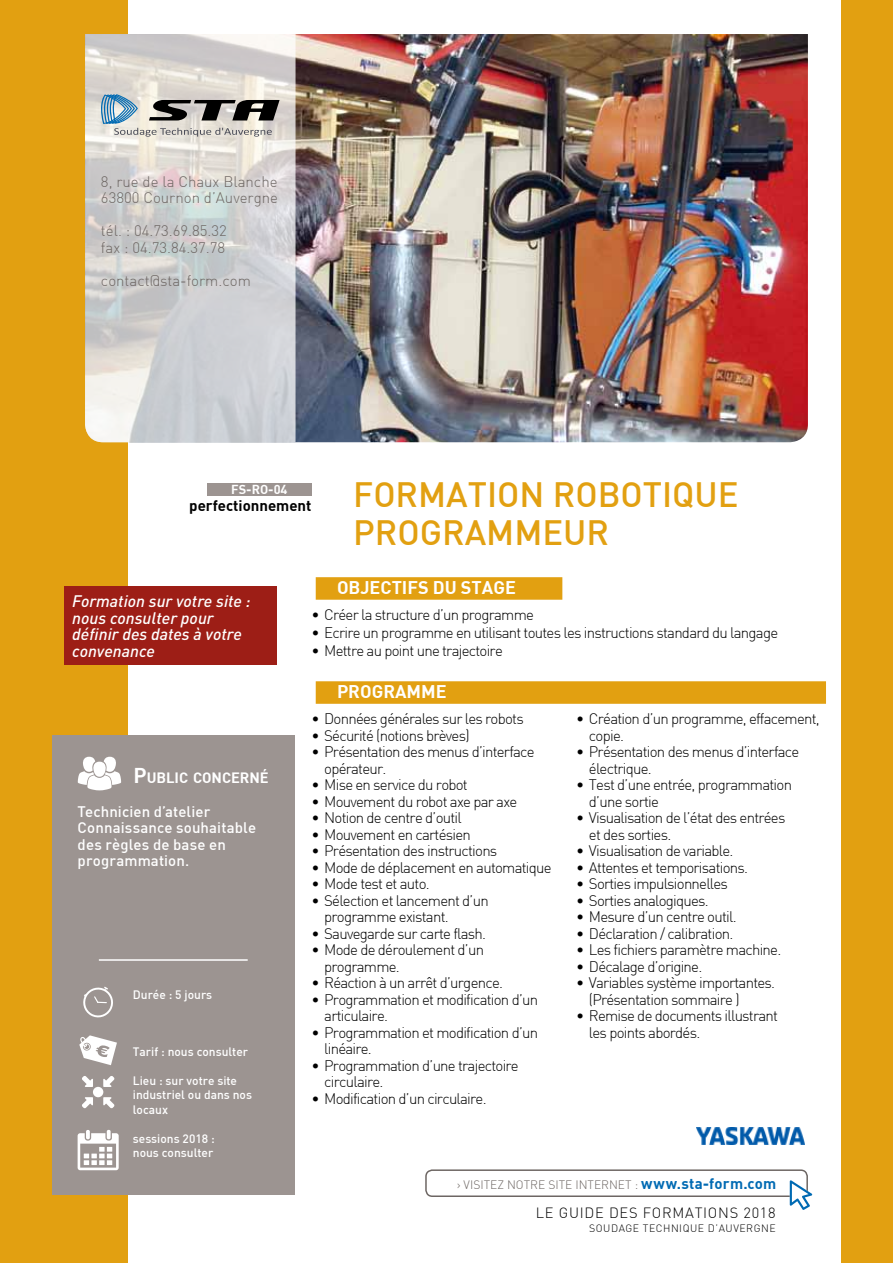
<style>
.page{position:relative;width:893px;height:1263px;background:#fff}
.page>*{position:absolute;margin:0;border:0;box-sizing:border-box;transform-origin:0 0}
.t1{font:500 34.5px "DIN";color:#e2a011}
.t2{font:700 18px "DIN";color:#fff}
.t3{font:italic 500 16.5px/16.5px "DIN";color:#fff}
.t4{font:300 15px/16.5px "DIN";letter-spacing:-.05em;color:#000}
.t5{font:300 15px/16.5px "DIN";color:#6d6663}
.t6{font:500 15px/16.5px "DIN";letter-spacing:.005em;color:#fff}
.t7{font:700 15px "DIN";letter-spacing:.02em;color:#006ab3}
.t8{font:700 15px "DIN";color:#000}
.t9{font:700 14.7px "DIN";letter-spacing:-.005em;color:#fff}
.t10{font:300 14.55px "DIN";letter-spacing:.05em;color:#000}
.t11{font:700 12.75px "DIN";color:#fff}
.t12{font:500 12px/14.4px "DIN";color:#fff}
.t13{font:300 12px "DIN";color:#6d6663}
.t14{font:300 10.5px "DIN";color:#000}
.s1{font-size:21px}
.s2{font-weight:300;font-size:12px;color:#6d6663}
</style>
<div class="page">
<div style="left:0;top:0;width:128px;height:1263px;background:#e2a011"></div>
<div style="left:842px;top:0;width:51px;height:1263px;background:#e2a011"></div>
<img style="left:296px;top:34px;width:512px;height:408px">
<div style="left:52px;top:736px;width:242px;height:459px;background:#9c9491"></div>
<svg style="left:78px;top:757px;width:43px;height:33px"></svg>
<div style="left:425px;top:1169px;width:383px;height:28px;border:2px solid #6d6663;border-radius:6px"></div>
<svg style="left:790px;top:1180px;width:22px;height:30px"></svg>
<svg style="left:79px;top:1035px;width:38px;height:30px"></svg>
<svg style="left:78px;top:1130px;width:41px;height:40px"></svg>
<svg style="left:82px;top:1076px;width:11px;height:11px"></svg>
<svg style="left:82px;top:1097px;width:11px;height:11px"></svg>
<svg style="left:103px;top:1097px;width:11px;height:11px"></svg>
<svg style="left:103px;top:1076px;width:11px;height:11px"></svg>
<div style="left:93px;top:1087px;width:10px;height:10px;background:#fff;border-radius:50%"></div>
<svg style="left:83px;top:986px;width:30px;height:32px"></svg>
<hr style="left:99px;top:959px;width:149px;height:2px;background:#fff">
<div style="left:316px;top:577px;width:246px;height:23px;background:#e2a011"></div>
<div style="left:316px;top:681px;width:510px;height:23px;background:#e2a011"></div>
<img style="left:696px;top:1128px;width:109px;height:16px">
<div style="left:64px;top:587px;width:212px;height:78px;background:#9d1e16"></div>
<div style="left:207px;top:483px;width:104px;height:12px;background:#9c9491"></div>
<svg style="left:85px;top:34px;width:211px;height:408px;background:#d4d4d3"></svg>
<svg style="left:98px;top:94px;width:182px;height:43px;background:#a4a7a5"></svg>
<p class="t5" style="left:101px;top:173px;width:179px">8, rue de la Chaux Blanche<br>63800 Cournon d’Auvergne</p>
<p class="t5" style="left:101px;top:222px;width:127px">tél. : 04.73.69.85.32 fax : 04.73.84.37.78</p>
<p class="t5" style="left:101px;top:272px;width:151px">contact@sta-form.com</p>
<p class="t11" style="left:231px;top:481px;width:58px">FS-RO-04</p>
<p class="t8" style="left:189px;top:496px;width:124px">perfectionnement</p>
<h1 class="t1" style="left:353px;top:473px;width:134px">FOR MATION</h1>
<h1 class="t1" style="left:553px;top:473px;width:22px">ROBOTIQUE</h1>
<h1 class="t1" style="left:353px;top:510px;width:23px">PROGR</h1>
<h1 class="t1" style="left:465px;top:510px;width:100px">AMMEUR</h1>
<p class="t3" style="left:72px;top:592px;width:180px">Formation sur votre site : nous consulter pour définir des dates à votre convenance</p>
<p class="t9" style="left:133px;top:768px;width:137px"><span class="s1">P</span>UBLIC CONCERNÉ</p>
<p class="t6" style="left:78px;top:803px;width:180px">Technicien d’atelier<br>Connaissance souhaitable des règles de base en programmation.</p>
<p class="t12" style="left:133px;top:987px;width:81px">Durée : 5 jours</p>
<p class="t12" style="left:133px;top:1044px;width:117px">Tarif : nous consulter</p>
<p class="t12" style="left:133px;top:1073px;width:121px">Lieu : sur votre site industriel ou dans nos locaux</p>
<p class="t12" style="left:133px;top:1131px;width:83px">sessions 2018 : nous consulter</p>
<p class="t2" style="left:337px;top:576px;width:44px">Objectifs</p>
<p class="t2" style="left:433px;top:576px;width:82px">dustage</p>
<p class="t4" style="left:311px;top:606px;width:224px">• Créer la structure d’un programme</p>
<p class="t4" style="left:311px;top:624px;width:468px">• Ecrire un programme en utilisant toutes les instructions standard du langage</p>
<p class="t4" style="left:311px;top:642px;width:193px">• Mettre au point une trajectoire</p>
<p class="t2" style="left:337px;top:680px;width:60px">Programme</p>
<p class="t4" style="left:311px;top:711px;width:214px">• Données générales sur les robots</p>
<p class="t4" style="left:311px;top:727px;width:160px">• Sécurité (notions brèves)</p>
<p class="t4" style="left:324px;top:744px;width:212px;text-indent:-13px">• Présentation des menus d’interface opérateur.</p>
<p class="t4" style="left:311px;top:777px;width:158px">• Mise en service du robot</p>
<p class="t4" style="left:311px;top:793px;width:207px">• Mouvement du robot axe par axe</p>
<p class="t4" style="left:311px;top:810px;width:152px">• Notion de centre d’outil</p>
<p class="t4" style="left:311px;top:826px;width:161px">• Mouvement en cartésien</p>
<p class="t4" style="left:311px;top:843px;width:187px">• Présentation des instructions</p>
<p class="t4" style="left:311px;top:859px;width:242px">• Mode de déplacement en automatique</p>
<p class="t4" style="left:311px;top:876px;width:120px">• Mode test et auto.</p>
<p class="t4" style="left:324px;top:892px;width:166px;text-indent:-13px">• Sélection et lancement d’un programme existant.</p>
<p class="t4" style="left:311px;top:925px;width:176px">• Sauvegarde sur carte flash.</p>
<p class="t4" style="left:324px;top:942px;width:161px;text-indent:-13px">• Mode de déroulement d’un programme.</p>
<p class="t4" style="left:311px;top:975px;width:193px">• Réaction à un arrêt d’urgence.</p>
<p class="t4" style="left:324px;top:991px;width:215px;text-indent:-13px">• Programmation et modification d’un articulaire.</p>
<p class="t4" style="left:324px;top:1024px;width:215px;text-indent:-13px">• Programmation et modification d’un linéaire.</p>
<p class="t4" style="left:324px;top:1057px;width:196px;text-indent:-13px">• Programmation d’une trajectoire circulaire.</p>
<p class="t4" style="left:311px;top:1090px;width:177px">• Modification d’un circulaire.</p>
<p class="t4" style="left:589px;top:711px;width:232px;text-indent:-13px">• Création d’un programme, effacement, copie.</p>
<p class="t4" style="left:589px;top:744px;width:212px;text-indent:-13px">• Présentation des menus d’interface électrique.</p>
<p class="t4" style="left:589px;top:777px;width:205px;text-indent:-13px">• Test d’une entrée, programmation d’une sortie</p>
<p class="t4" style="left:589px;top:810px;width:198px;text-indent:-13px">• Visualisation de l’état des entrées et des sorties.</p>
<p class="t4" style="left:576px;top:843px;width:159px">• Visualisation de variable.</p>
<p class="t4" style="left:576px;top:859px;width:173px">• Attentes et temporisations.</p>
<p class="t4" style="left:576px;top:876px;width:153px">• Sorties impulsionnelles</p>
<p class="t4" style="left:576px;top:892px;width:134px">• Sorties analogiques.</p>
<p class="t4" style="left:576px;top:909px;width:162px">• Mesure d’un centre outil.</p>
<p class="t4" style="left:576px;top:925px;width:159px">• Déclaration / calibration.</p>
<p class="t4" style="left:576px;top:942px;width:207px">• Les fichiers paramètre machine.</p>
<p class="t4" style="left:576px;top:958px;width:128px">• Décalage d’origine.</p>
<p class="t4" style="left:589px;top:975px;width:188px;text-indent:-13px">• Variables système importantes. (Présentation sommaire )</p>
<p class="t4" style="left:589px;top:1008px;width:191px;text-indent:-13px">• Remise de documents illustrant les points abordés.</p>
<p class="t13" style="left:457px;top:1177px;width:14px">› visite</p>
<p class="t13" style="left:497px;top:1177px;width:19px">z notre</p>
<p class="t13" style="left:548px;top:1177px;width:7px">site</p>
<p class="t13" style="left:575px;top:1177px;width:12px">Internet</p>
<p class="t7" style="left:635px;top:1174px;width:143px"><span class="s2">:</span> www.sta-form.com</p>
<p class="t10" style="left:536px;top:1203px;width:241px">LE GUIDE DES FORMATIONS 2018</p>
<p class="t14" style="left:589px;top:1222px;width:15px">Soudage</p>
<p class="t14" style="left:643px;top:1222px;width:8px">technique</p>
<p class="t14" style="left:708px;top:1222px;width:19px">d’auvergne</p>
</div>
